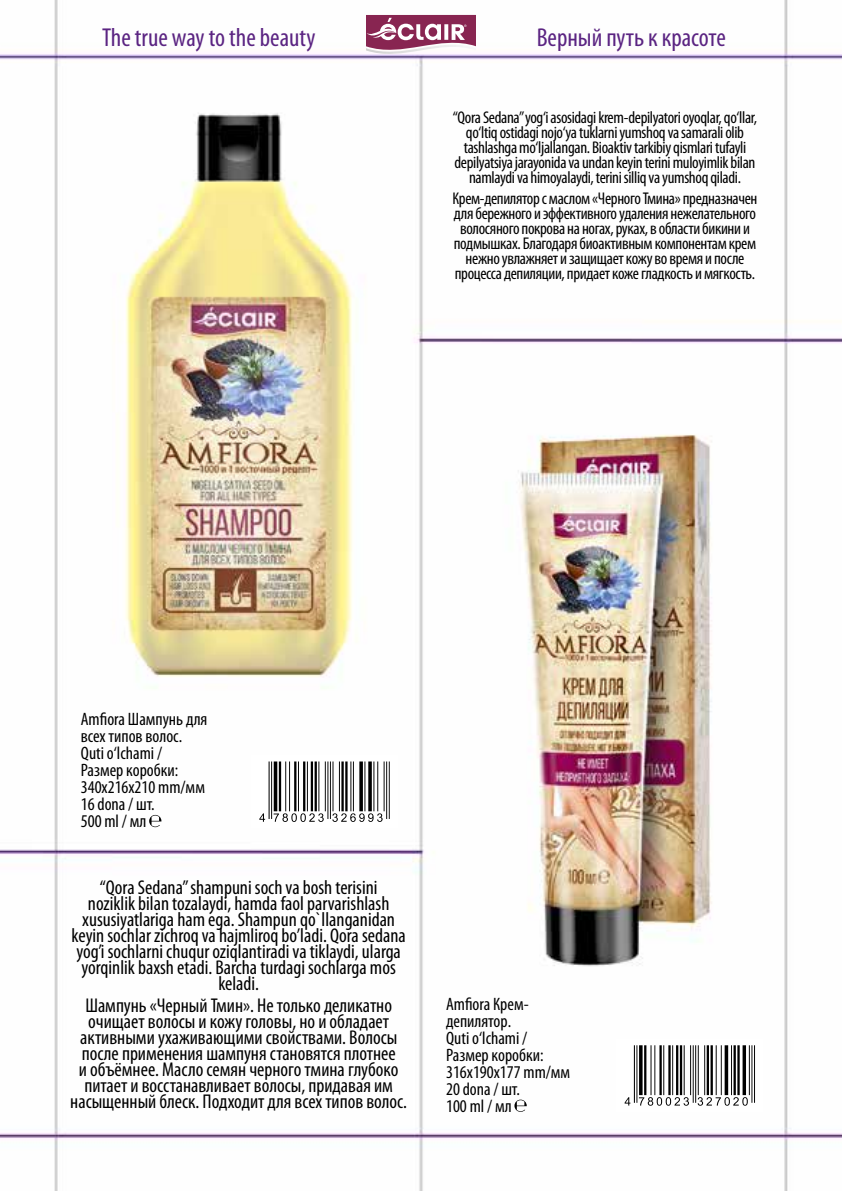
<style>
.page{position:relative;width:842px;height:1191px;background:#fff}
.page>*{position:absolute;margin:0;border:0;box-sizing:border-box;transform-origin:0 0}
.t1{font:condensed 26px "Myriad Pro";color:#5b2482}
.t2{font:condensed 20px/16px "Myriad Pro";color:#000;text-align:center}
.t3{font:condensed 18px/17px "Myriad Pro";color:#000}
.t4{font:condensed 17px/15px "Myriad Pro";letter-spacing:-.02em;color:#000;text-align:center}
</style>
<div class="page">
<img style="left:0;top:0;width:842px;height:1191px">
<svg style="left:149px;top:815px;width:12px;height:12px"></svg>
<div style="left:251px;top:755px;width:147px;height:73px;background:#fff"></div>
<svg style="left:259px;top:761px;width:131px;height:61px"></svg>
<div style="left:617px;top:1039px;width:146px;height:73px;background:#fff"></div>
<svg style="left:625px;top:1045px;width:130px;height:60px"></svg>
<svg style="left:514px;top:1099px;width:13px;height:12px"></svg>
<svg style="left:366px;top:15px;width:110px;height:41px"></svg>
<h1 class="t1" style="left:102px;top:24px;width:215px">The true way to the beauty</h1>
<h1 class="t1" style="left:537px;top:24px;width:191px">Верный путь к красоте</h1>
<p class="t4" style="left:453px;top:111px;width:306px">“Qora Sedana” yog‘i asosidagi krem-depilyatori oyoqlar, qo‘llar, qo‘ltiq ostidagi nojo‘ya tuklarni yumshoq va samarali olib tashlashga mo‘ljallangan. Bioaktiv tarkibiy qismlari tufayli depilyatsiya jarayonida va undan keyin terini muloyimlik bilan namlaydi va himoyalaydi, terini silliq va yumshoq qiladi.</p>
<p class="t4" style="left:453px;top:191px;width:306px">Крем-депилятор с маслом «Черного Тмина» предназначен для бережного и эффективного удаления нежелательного волосяного покрова на ногах, руках, в области бикини и подмышках. Благодаря биоактивным компонентам крем нежно увлажняет и защищает кожу во время и после процесса депиляции, придает коже гладкость и мягкость.</p>
<p class="t3" style="left:81px;top:711px;width:128px">Amfiora Шампунь для всех типов волос.<br>Quti o‘lchami /<br>Размер коробки:<br>340х216х210 mm/мм<br>16 dona / шт.<br>500 ml / мл</p>
<p class="t2" style="left:72px;top:880px;width:336px">“Qora Sedana” shampuni soch va bosh terisini<br>noziklik bilan tozalaydi, hamda faol parvarishlash xususiyatlariga ham ega. Shampun qo`llanganidan keyin sochlar zichroq va hajmliroq bo’ladi. Qora sedana yog’i sochlarni chuqur oziqlantiradi va tiklaydi, ularga yorqinlik baxsh etadi. Barcha turdagi sochlarga mos keladi.</p>
<p class="t2" style="left:70px;top:997px;width:338px">Шампунь «Черный Тмин». Не только деликатно очищает волосы и кожу головы, но и обладает активными ухаживающими свойствами. Волосы после применения шампуня становятся плотнее<br>и объёмнее. Масло семян черного тмина глубоко питает и восстанавливает волосы, придавая им насыщенный блеск. Подходит для всех типов волос.</p>
<p class="t3" style="left:446px;top:995px;width:126px">Amfiora Крем&shy;депилятор.<br>Quti o‘lchami /<br>Размер коробки:<br>316х190х177 mm/мм<br>20 dona / шт.<br>100 ml / мл</p>
</div>
